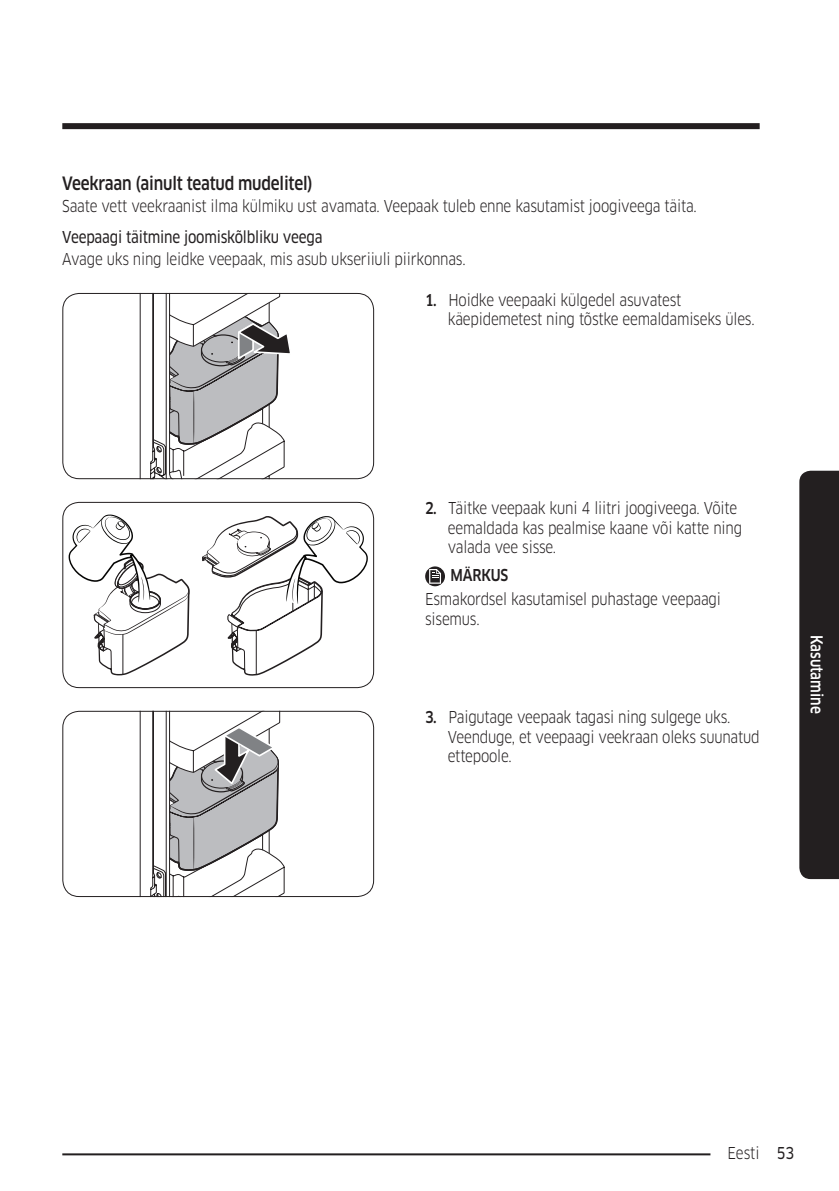
<style>
.page{position:relative;width:839px;height:1191px;background:#fff}
.page>*{position:absolute;margin:0;border:0;box-sizing:border-box;transform-origin:0 0}
.t1{font:500 18px "Samsung Clan Pro";letter-spacing:-.015em;color:#231f20;scale:.85 1}
.t2{font:16px/19.2px "Samsung Clan Pro";letter-spacing:-.015em;color:#231f20;scale:.85 1}
.t3{font:16px "Samsung Clan Pro News";letter-spacing:-.015em;color:#231f20;scale:.85 1}
.Sidebar{font:500 16px "Samsung Clan Pro";color:#fff;scale:.85 1}
.DL_DT_Icon{font:500 16px "Samsung Clan Pro";letter-spacing:-.015em;color:#231f20;scale:.85 1}
.s1{font-weight:500}
.s2{font-family:"Samsung Clan Pro News"}
</style>
<div class="page">
<div style="left:62px;top:123px;width:698px;height:6px;background:#231f20"></div>
<hr style="left:62px;top:1153px;width:698px;height:2px;background:#231f20">
<div style="left:710px;top:1142px;width:67px;height:20px;background:#fff"></div>
<svg style="left:799px;top:471px;width:40px;height:408px;background:#2b2728"></svg>
<svg style="left:139px;top:295px;width:151px;height:182px"></svg>
<div style="left:62px;top:293px;width:312px;height:186px;border:1px solid #231f20;border-radius:17px"></div>
<svg style="left:68px;top:514px;width:122px;height:161px"></svg>
<svg style="left:202px;top:516px;width:166px;height:159px"></svg>
<div style="left:62px;top:502px;width:312px;height:186px;border:1px solid #231f20;border-radius:17px"></div>
<svg style="left:425px;top:566px;width:20px;height:20px"></svg>
<svg style="left:429px;top:569px;width:12px;height:14px"></svg>
<svg style="left:139px;top:712px;width:146px;height:183px"></svg>
<div style="left:62px;top:710px;width:312px;height:187px;border:1px solid #231f20;border-radius:17px"></div>
<h3 class="t1" style="left:62px;top:173px;width:296px">Veekraan (ainult teatud mudelitel)</h3>
<p class="t2" style="left:62px;top:196px;width:748px">Saate vett veekraanist ilma külmiku ust avamata. Veepaak tuleb enne kasutamist joogiveega täita.</p>
<h4 class="t3" style="left:62px;top:227px;width:308px">Veepaagi täitmine joomiskõlbliku veega</h4>
<p class="t2" style="left:62px;top:249px;width:476px">Avage uks ning leidke veepaak, mis asub ukseriiuli piirkonnas.</p>
<p class="t2" style="left:448px;top:290px;width:362px;text-indent:-23px"><span class="s1">1.</span> Hoidke veepaaki külgedel asuvatest käepidemetest ning tõstke eemaldamiseks üles.</p>
<p class="t2" style="left:448px;top:499px;width:348px;text-indent:-23px"><span class="s1">2.</span> Täitke veepaak kuni 4 liitri joogiveega. Võite eemaldada kas pealmise kaane või katte ning valada vee sisse.</p>
<p class="DL_DT_Icon" style="left:450px;top:565px;width:70px">MÄRKUS</p>
<p class="t2" style="left:425px;top:590px;width:350px">Esmakordsel kasutamisel puhastage veepaagi sisemus.</p>
<p class="t2" style="left:448px;top:708px;width:368px;text-indent:-23px"><span class="s1">3.</span> Paigutage veepaak tagasi ning sulgege uks.<br>Veenduge, et veepaagi veekraan oleks suunatud ettepoole.</p>
<p class="Sidebar" style="left:826px;top:634px;width:94px;rotate:90deg">Kasutamine</p>
<p class="t2" style="left:727px;top:1143px;width:80px">Eesti <span class="s2">53</span></p>
</div>
